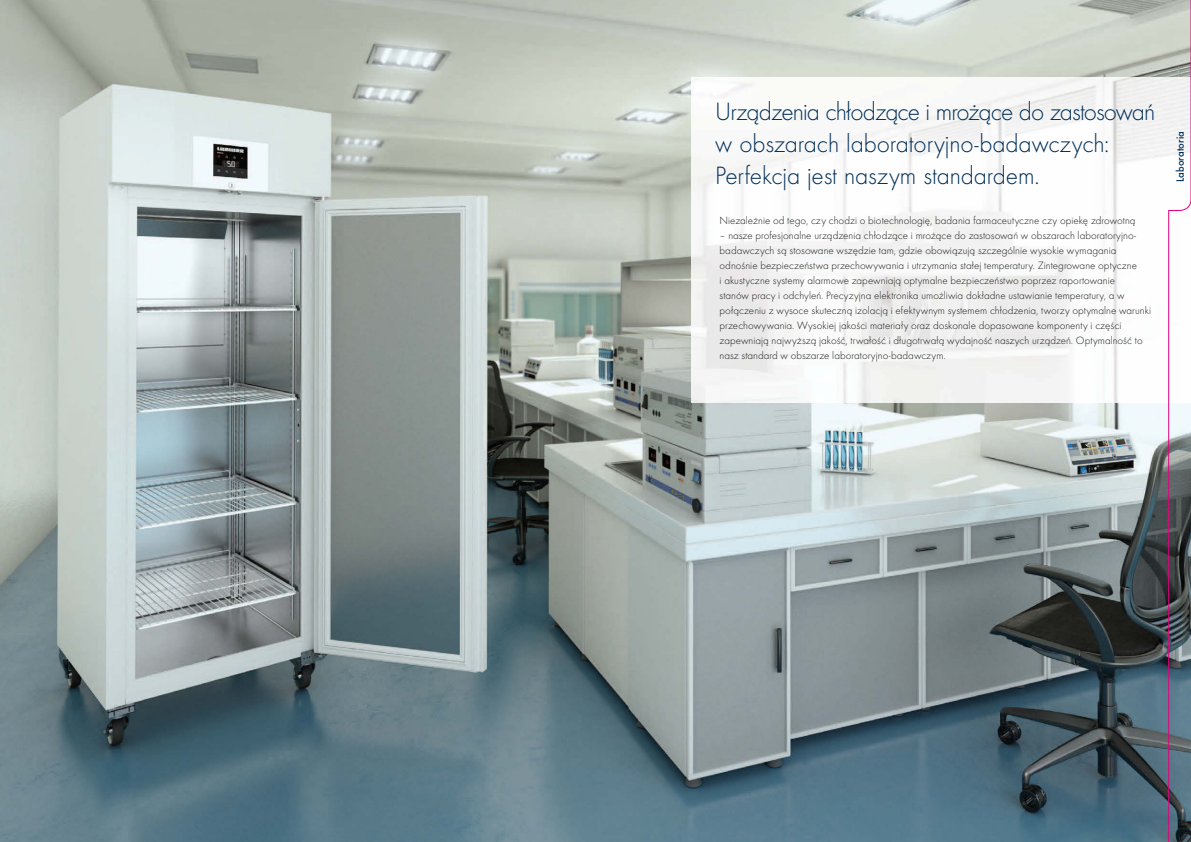
<style>
.page{position:relative;width:1191px;height:842px;background:#fff}
.page>*{position:absolute;margin:0;border:0;box-sizing:border-box;transform-origin:0 0}
.t1{font:300 26px/32px "Futura";letter-spacing:-.01em;color:#002e57}
.t2{font:300 11px/15px "Futura";color:#1a1a18}
.t3{font:500 11px "Futura";letter-spacing:.005em;color:#002e57}
</style>
<div class="page">
<img style="left:0;top:0;width:1168px;height:842px">
<img style="left:691px;top:77px;width:477px;height:326px">
<svg style="left:1168px;top:0;width:23px;height:842px"></svg>
<h1 class="t1" style="left:715px;top:98px;width:442px">Urządzenia chłodzące i mrożące do zastosowań w obszarach laboratoryjno-badawczych:<br>Perfekcja jest naszym standardem.</h1>
<p class="t2" style="left:719px;top:214px;width:417px">Niezależnie od tego, czy chodzi o biotechnologię, badania farmaceutyczne czy opiekę zdrowotną</p>
<p class="t2" style="left:719px;top:229px;width:433px">– nasze profesjonalne urządzenia chłodzące i mrożące do zastosowań w obszarach laboratoryjno&shy;badawczych są stosowane wszędzie tam, gdzie obowiązują szczególnie wysokie wymagania odnośnie bezpieczeństwa przechowywania i utrzymania stałej temperatury. Zintegrowane optyczne<br>i akustyczne systemy alarmowe zapewniają optymalne bezpieczeństwo poprzez raportowanie<br>stanów pracy i odchyleń. Precyzyjna elektronika umożliwia dokładne ustawianie temperatury, a w połączeniu z wysoce skuteczną izolacją i efektywnym systemem chłodzenia, tworzy optymalne warunki przechowywania. Wysokiej jakości materiały oraz doskonale dopasowane komponenty i części zapewniają najwyższą jakość, trwałość i długotrwałą wydajność naszych urządzeń. Optymalność to nasz standard w obszarze laboratoryjno-badawczym.</p>
<p class="t3" style="left:1175px;top:182px;width:52px;rotate:-90deg">Laboratoria</p>
</div>
